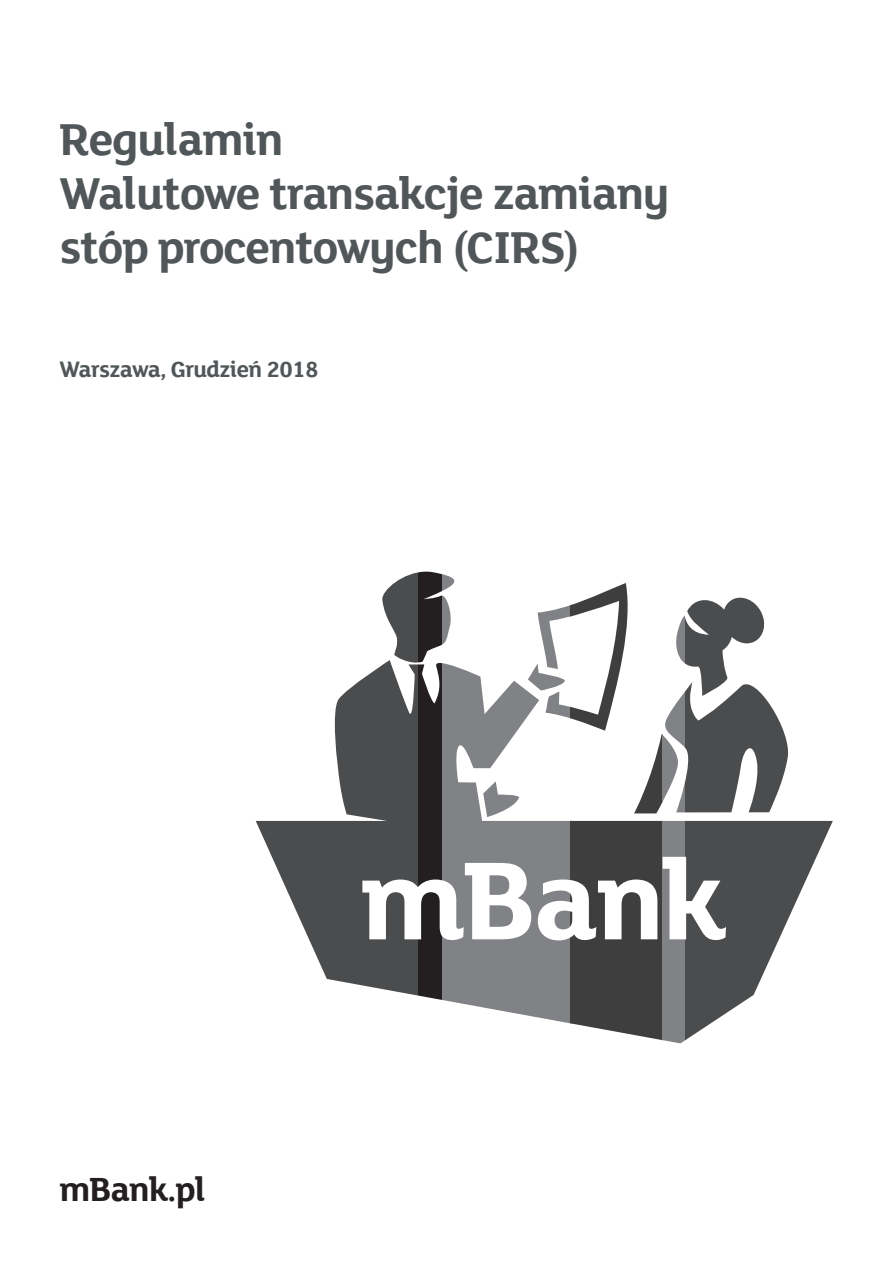
<style>
.page{position:relative;width:893px;height:1263px;background:#fff}
.page>*{position:absolute;margin:0;border:0;box-sizing:border-box;transform-origin:0 0}
.t1{font:700 48px/54px "FS Lola";letter-spacing:-.025em;color:#515659}
.t2{font:700 36px "FS Lola";letter-spacing:-.025em;color:#231f20}
.t3{font:700 24px "FS Lola";letter-spacing:-.025em;color:#515659}
</style>
<div class="page">
<svg style="left:256px;top:572px;width:162px;height:424px"></svg>
<svg style="left:442px;top:574px;width:128px;height:450px;fill:#808285"></svg>
<svg style="left:570px;top:583px;width:93px;height:458px"></svg>
<svg style="left:685px;top:597px;width:148px;height:444px"></svg>
<svg style="left:663px;top:615px;width:22px;height:428px;fill:#808285"></svg>
<svg style="left:418px;top:572px;width:24px;height:428px;background:#393536"></svg>
<svg style="left:362px;top:857px;width:364px;height:83px"></svg>
<p class="t1" style="left:60px;top:110px;width:225px">Regulamin</p>
<p class="t1" style="left:60px;top:164px;width:612px">Walutowe transakcje zamiany stóp procentowych (CIRS)</p>
<p class="t3" style="left:60px;top:353px;width:260px">Warszawa, Grudzień 2018</p>
<p class="t2" style="left:60px;top:1165px;width:148px">mBank.pl</p>
</div>
